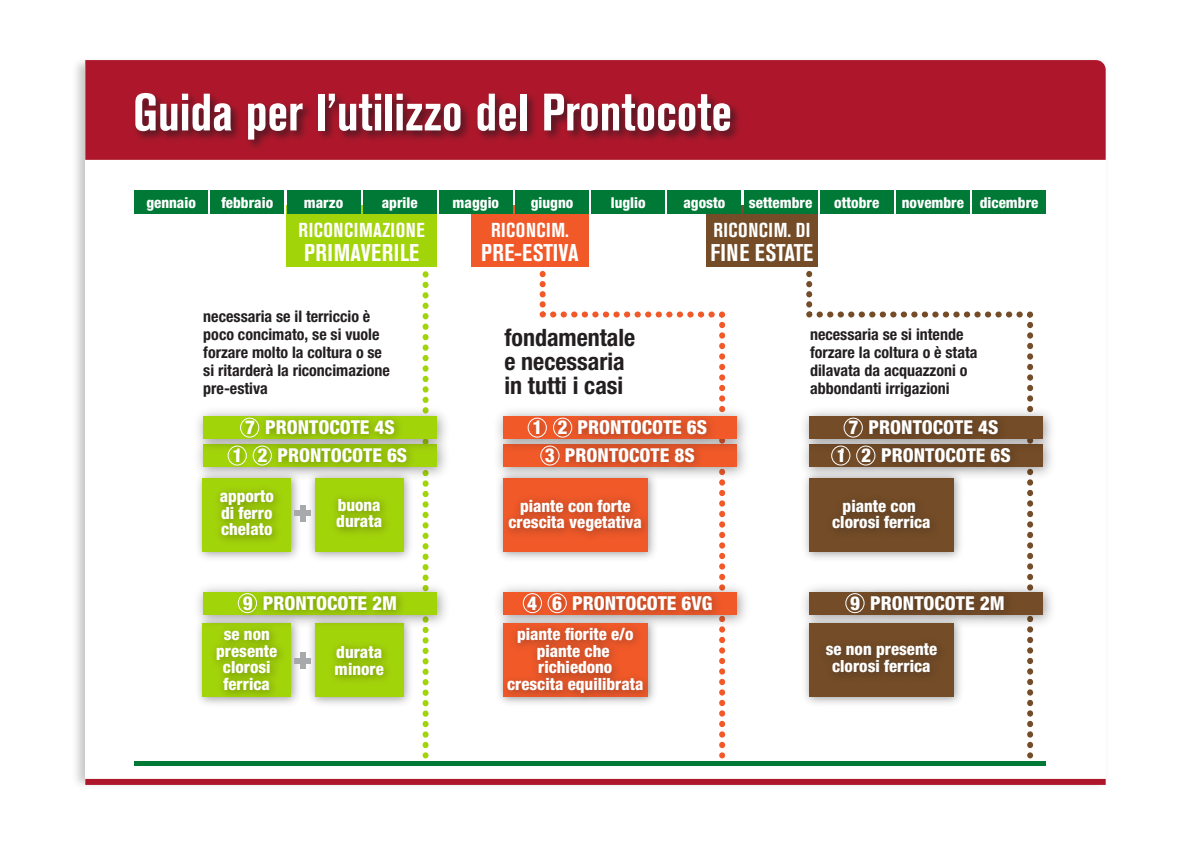
<style>
.page{position:relative;width:1191px;height:842px;background:#fff}
.page>*{position:absolute;margin:0;border:0;box-sizing:border-box;transform-origin:0 0}
.t1{font:700 condensed 52px "Akzidenz Grotesk BE";color:#fff}
.t2{font:700 condensed 24px/24px "Helvetica Neue LT Std";color:#231f20}
.t3{font:700 condensed 24px "Akzidenz Grotesk BE";letter-spacing:.01em;color:#fff}
.t4{font:700 condensed 20px "Akzidenz Grotesk BE";letter-spacing:.025em;color:#fff}
.t5{font:800 condensed 19.2px "Helvetica Neue LT Std";color:#fff}
.t6{font:800 condensed 16.8px/16.8px "Helvetica Neue LT Std";color:#fff;text-align:center}
.t7{font:700 condensed 16px/18px "Helvetica Neue LT Std";color:#231f20}
.t8{font:800 condensed 15px "Helvetica Neue LT Std";color:#fff}
</style>
<div class="page">
<div style="left:85px;top:60px;width:1020px;height:100px;background:#ae172b"></div>
<img style="left:127px;top:80px;width:620px;height:79px">
<div style="left:591px;top:190px;width:74px;height:24px;background:#007836"></div>
<div style="left:820px;top:190px;width:73px;height:24px;background:#007836"></div>
<div style="left:896px;top:190px;width:74px;height:24px;background:#007836"></div>
<div style="left:972px;top:190px;width:74px;height:24px;background:#007836"></div>
<div style="left:286px;top:205px;width:150px;height:62px;background:#a2d40a"></div>
<div style="left:471px;top:205px;width:118px;height:62px;background:#f15929"></div>
<div style="left:705px;top:205px;width:112px;height:62px;background:#744c27"></div>
<svg style="left:422px;top:274px;width:6px;height:482px"></svg>
<svg style="left:806px;top:274px;width:228px;height:482px"></svg>
<svg style="left:539px;top:274px;width:187px;height:482px"></svg>
<div style="left:134px;top:190px;width:74px;height:24px;background:#007836"></div>
<div style="left:134px;top:761px;width:912px;height:5px;background:#007836"></div>
<img style="left:198px;top:484px;width:212px;height:75px">
<svg style="left:203px;top:478px;width:88px;height:73px;background:#98c60a"></svg>
<svg style="left:315px;top:478px;width:88px;height:73px;background:#9ccc0a"></svg>
<img style="left:198px;top:632px;width:212px;height:72px">
<svg style="left:315px;top:623px;width:88px;height:73px;background:#9ccb0a"></svg>
<div style="left:300px;top:505px;width:6px;height:16px;background:#a8a9ad"></div>
<div style="left:295px;top:510px;width:16px;height:6px;background:#a8a9ad"></div>
<div style="left:300px;top:653px;width:6px;height:16px;background:#a8a9ad"></div>
<div style="left:295px;top:658px;width:16px;height:6px;background:#a8a9ad"></div>
<div style="left:210px;top:190px;width:74px;height:24px;background:#007836"></div>
<div style="left:286px;top:190px;width:74px;height:24px;background:#007836"></div>
<div style="left:363px;top:190px;width:73px;height:24px;background:#007836"></div>
<div style="left:439px;top:190px;width:74px;height:24px;background:#007836"></div>
<div style="left:515px;top:190px;width:74px;height:24px;background:#007836"></div>
<div style="left:667px;top:190px;width:74px;height:24px;background:#007836"></div>
<div style="left:743px;top:190px;width:74px;height:24px;background:#007836"></div>
<img style="left:198px;top:578px;width:248px;height:54px">
<div style="left:203px;top:592px;width:233px;height:23px;background:#a2d40a"></div>
<img style="left:232px;top:583px;width:179px;height:45px">
<img style="left:498px;top:578px;width:248px;height:54px">
<div style="left:503px;top:592px;width:233px;height:23px;background:#f15929"></div>
<img style="left:516px;top:583px;width:210px;height:45px">
<img style="left:205px;top:615px;width:86px;height:89px">
<img style="left:499px;top:484px;width:162px;height:81px">
<div style="left:503px;top:478px;width:144px;height:73px;background:#f15929"></div>
<img style="left:498px;top:612px;width:163px;height:98px">
<img style="left:499px;top:487px;width:157px;height:59px">
<img style="left:498px;top:615px;width:159px;height:93px">
<img style="left:804px;top:578px;width:248px;height:54px">
<div style="left:809px;top:592px;width:233px;height:23px;background:#744c27"></div>
<img style="left:805px;top:484px;width:162px;height:81px">
<div style="left:809px;top:478px;width:144px;height:73px;background:#744c27"></div>
<img style="left:804px;top:612px;width:163px;height:98px">
<div style="left:809px;top:623px;width:144px;height:73px;background:#744c27"></div>
<div style="left:85px;top:779px;width:1020px;height:6px;background:#ae172b"></div>
<div style="left:238px;top:593px;width:19px;height:20px;border:1px solid #fff;border-radius:50%"></div>
<img style="left:839px;top:583px;width:179px;height:45px">
<div style="left:845px;top:593px;width:19px;height:20px;border:1px solid #fff;border-radius:50%"></div>
<div style="left:523px;top:593px;width:19px;height:20px;border:1px solid #fff;border-radius:50%"></div>
<div style="left:547px;top:593px;width:20px;height:20px;border:1px solid #fff;border-radius:50%"></div>
<img style="left:498px;top:456px;width:248px;height:28px">
<div style="left:503px;top:444px;width:233px;height:23px;background:#f15929"></div>
<img style="left:534px;top:456px;width:174px;height:24px">
<img style="left:498px;top:403px;width:248px;height:53px">
<div style="left:503px;top:416px;width:233px;height:23px;background:#f15929"></div>
<img style="left:521px;top:407px;width:200px;height:46px">
<img style="left:804px;top:456px;width:248px;height:28px">
<div style="left:809px;top:444px;width:233px;height:23px;background:#744c27"></div>
<img style="left:804px;top:403px;width:248px;height:53px">
<div style="left:809px;top:416px;width:233px;height:23px;background:#744c27"></div>
<div style="left:527px;top:418px;width:20px;height:20px;border:1px solid #fff;border-radius:50%"></div>
<div style="left:553px;top:418px;width:19px;height:20px;border:1px solid #fff;border-radius:50%"></div>
<div style="left:540px;top:446px;width:19px;height:19px;border:1px solid #fff;border-radius:50%"></div>
<img style="left:198px;top:456px;width:248px;height:28px">
<div style="left:203px;top:444px;width:233px;height:23px;background:#a2d40a"></div>
<img style="left:222px;top:456px;width:199px;height:24px">
<img style="left:198px;top:403px;width:248px;height:53px">
<div style="left:203px;top:416px;width:233px;height:23px;background:#a2d40a"></div>
<img style="left:234px;top:407px;width:174px;height:46px">
<div style="left:240px;top:418px;width:19px;height:20px;border:1px solid #fff;border-radius:50%"></div>
<div style="left:228px;top:446px;width:19px;height:19px;border:1px solid #fff;border-radius:50%"></div>
<div style="left:253px;top:446px;width:19px;height:19px;border:1px solid #fff;border-radius:50%"></div>
<img style="left:825px;top:439px;width:199px;height:41px">
<img style="left:837px;top:407px;width:175px;height:46px">
<div style="left:843px;top:418px;width:19px;height:20px;border:1px solid #fff;border-radius:50%"></div>
<div style="left:831px;top:446px;width:19px;height:19px;border:1px solid #fff;border-radius:50%"></div>
<div style="left:856px;top:446px;width:19px;height:19px;border:1px solid #fff;border-radius:50%"></div>
<h1 class="t1" style="left:133px;top:83px;width:600px">Guida per l’utilizzo del Prontocote</h1>
<p class="t8" style="left:146px;top:193px;width:51px">gennaio</p>
<p class="t8" style="left:221px;top:193px;width:53px">febbraio</p>
<p class="t8" style="left:304px;top:193px;width:41px">marzo</p>
<p class="t8" style="left:382px;top:193px;width:37px">aprile</p>
<p class="t8" style="left:452px;top:193px;width:48px">maggio</p>
<p class="t8" style="left:531px;top:193px;width:44px">giugno</p>
<p class="t8" style="left:683px;top:193px;width:43px">agosto</p>
<p class="t8" style="left:749px;top:193px;width:65px">settembre</p>
<p class="t8" style="left:611px;top:193px;width:36px">luglio</p>
<p class="t8" style="left:834px;top:193px;width:46px">ottobre</p>
<p class="t8" style="left:902px;top:193px;width:138px">novembre dicembre</p>
<p class="t4" style="left:299px;top:219px;width:128px">RICONCIMAZIONE</p>
<h2 class="t3" style="left:304px;top:239px;width:117px">PRIMAVERILE</h2>
<p class="t4" style="left:491px;top:219px;width:79px">RICONCIM.</p>
<h2 class="t3" style="left:481px;top:239px;width:99px">PRE-ESTIVA</h2>
<p class="t4" style="left:713px;top:219px;width:98px">RICONCIM. DI</p>
<h2 class="t3" style="left:710px;top:239px;width:104px">FINE ESTATE</h2>
<p class="t7" style="left:203px;top:308px;width:188px">necessaria se il terriccio è poco concimato, se si vuole forzare molto la coltura o se si ritarderà la riconcimazione pre-estiva</p>
<h2 class="t2" style="left:504px;top:325px;width:132px">fondamentale e necessaria in tutti i casi</h2>
<p class="t7" style="left:810px;top:325px;width:169px">necessaria se si intende forzare la coltura o è stata dilavata da acquazzoni o abbondanti irrigazioni</p>
<p class="t5" style="left:245px;top:416px;width:151px">7 PRONTOCOTE 4S</p>
<p class="t5" style="left:532px;top:416px;width:176px">1 2 PRONTOCOTE 6S</p>
<p class="t5" style="left:848px;top:416px;width:151px">7 PRONTOCOTE 4S</p>
<p class="t5" style="left:232px;top:443px;width:176px">1 2 PRONTOCOTE 6S</p>
<p class="t5" style="left:545px;top:443px;width:151px">3 PRONTOCOTE 8S</p>
<p class="t5" style="left:836px;top:443px;width:176px">1 2 PRONTOCOTE 6S</p>
<p class="t6" style="left:220px;top:487px;width:56px;text-align:justify">apporto di ferro chelato</p>
<p class="t6" style="left:336px;top:496px;width:47px;text-align:left">buona durata</p>
<p class="t6" style="left:508px;top:497px;width:135px">piante con forte crescita vegetativa</p>
<p class="t6" style="left:832px;top:497px;width:100px">piante con clorosi ferrica</p>
<p class="t5" style="left:243px;top:591px;width:156px">9 PRONTOCOTE 2M</p>
<p class="t5" style="left:527px;top:591px;width:187px">4 6 PRONTOCOTE 6VG</p>
<p class="t6" style="left:216px;top:625px;width:62px">se non presente clorosi ferrica</p>
<p class="t6" style="left:507px;top:625px;width:138px">piante fiorite e/o piante che richiedono<br>crescita equilibrata</p>
<p class="t6" style="left:335px;top:643px;width:51px;text-align:left">durata minore</p>
<p class="t5" style="left:850px;top:591px;width:156px">9 PRONTOCOTE 2M</p>
<p class="t6" style="left:825px;top:641px;width:113px">se non presente clorosi ferrica</p>
</div>
